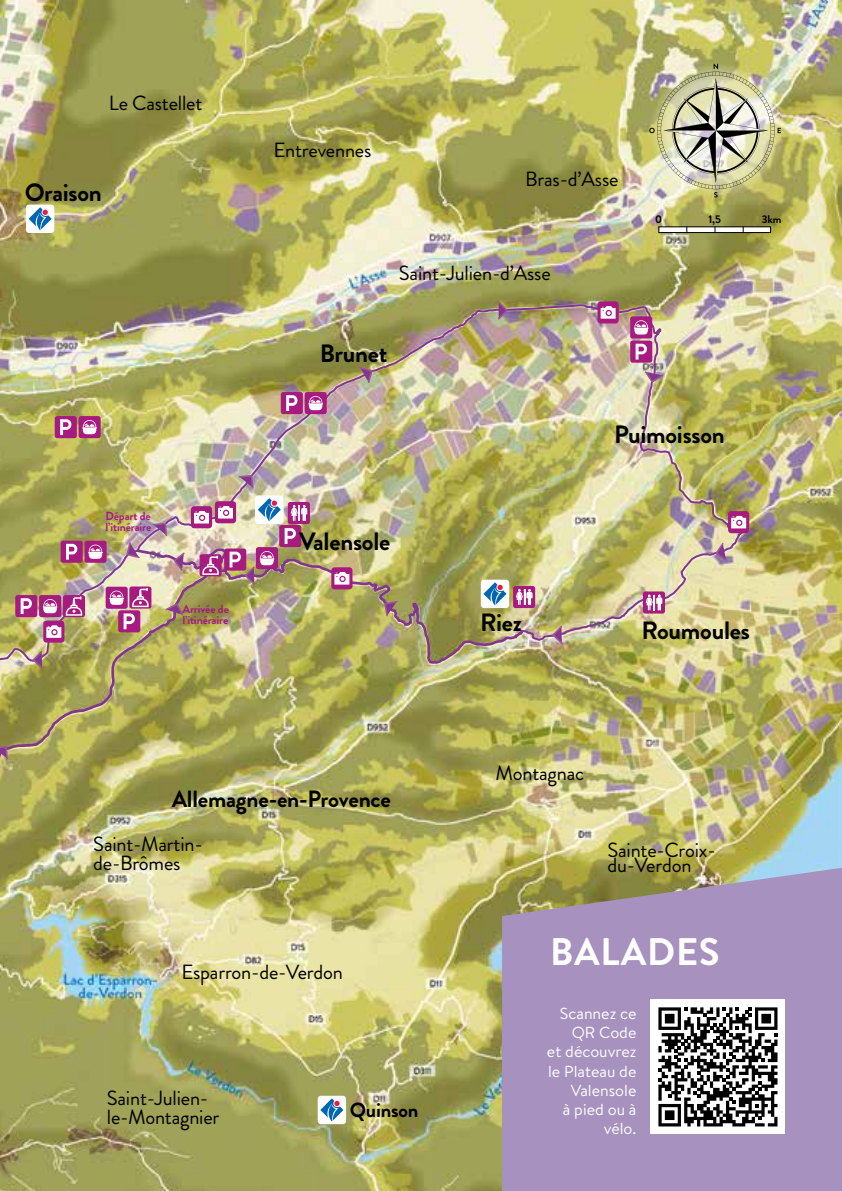
<style>
.page{position:relative;width:842px;height:1191px;background:#fff}
.page>*{position:absolute;margin:0;border:0;box-sizing:border-box;transform-origin:0 0}
.t1{font:700 38.4px "Brandon Text";letter-spacing:.02em;color:#fff}
.t2{font:700 25px "Brandon Grotesque";letter-spacing:-.01em;color:#000}
.t3{font:700 23.4px "Brandon Grotesque";letter-spacing:-.01em;color:#000}
.t4{font:20.4px/19px "Brandon Grotesque";letter-spacing:-.01em;color:#000}
.t5{font:700 20.4px "Brandon Grotesque";letter-spacing:-.01em;color:#000}
.t6{font:16px/19.2px "Brandon Text";color:#fff;text-align:right}
.t7{font:700 11.8px/10.6px "Brandon Grotesque";letter-spacing:-.01em;color:#a71b80}
.t8{font:700 11.2px "Brandon Grotesque";color:#000}
</style>
<div class="page">
<img style="left:0;top:0;width:842px;height:1191px">
<svg style="left:641px;top:57px;width:148px;height:147px"></svg>
<img style="left:0;top:303px;width:745px;height:580px">
<img style="left:0;top:547px;width:210px;height:264px">
<img style="left:206px;top:524px;width:320px;height:141px">
<svg style="left:238px;top:474px;width:16px;height:15px"></svg>
<svg style="left:358px;top:366px;width:16px;height:18px"></svg>
<svg style="left:496px;top:300px;width:13px;height:21px"></svg>
<svg style="left:643px;top:370px;width:21px;height:14px"></svg>
<svg style="left:714px;top:541px;width:14px;height:21px"></svg>
<svg style="left:551px;top:624px;width:13px;height:21px"></svg>
<svg style="left:383px;top:600px;width:15px;height:17px"></svg>
<svg style="left:172px;top:551px;width:14px;height:21px"></svg>
<svg style="left:125px;top:541px;width:16px;height:18px"></svg>
<svg style="left:31px;top:649px;width:13px;height:21px"></svg>
<svg style="left:0;top:745px;width:9px;height:15px"></svg>
<svg style="left:164px;top:602px;width:20px;height:15px"></svg>
<svg style="left:152px;top:522px;width:16px;height:15px"></svg>
<div style="left:659px;top:227px;width:111px;height:5px;background:#fff"></div>
<div style="left:659px;top:226px;width:112px;height:7px;border:1px solid #000"></div>
<img style="left:649px;top:64px;width:132px;height:133px">
<div style="left:318px;top:1095px;width:28px;height:29px;background:#fff;border-radius:3px"></div>
<svg style="left:320px;top:1098px;width:23px;height:23px"></svg>
<div style="left:255px;top:495px;width:28px;height:29px;background:#fff;border-radius:3px"></div>
<svg style="left:258px;top:498px;width:23px;height:23px"></svg>
<div style="left:481px;top:579px;width:28px;height:29px;background:#fff;border-radius:3px"></div>
<svg style="left:484px;top:582px;width:22px;height:23px"></svg>
<div style="left:26px;top:205px;width:28px;height:28px;background:#fff;border-radius:3px"></div>
<svg style="left:29px;top:207px;width:23px;height:23px"></svg>
<div style="left:331px;top:567px;width:21px;height:22px;background:#a71b80;border-radius:3px"></div>
<svg style="left:334px;top:572px;width:15px;height:12px"></svg>
<svg style="left:728px;top:511px;width:21px;height:22px"></svg>
<svg style="left:731px;top:516px;width:15px;height:12px"></svg>
<div style="left:597px;top:301px;width:22px;height:22px;background:#a71b80;border-radius:3px"></div>
<svg style="left:601px;top:306px;width:15px;height:13px"></svg>
<div style="left:215px;top:501px;width:21px;height:22px;background:#a71b80;border-radius:3px"></div>
<svg style="left:218px;top:506px;width:15px;height:12px"></svg>
<div style="left:191px;top:506px;width:21px;height:22px;background:#a71b80;border-radius:3px"></div>
<svg style="left:194px;top:511px;width:15px;height:12px"></svg>
<div style="left:43px;top:620px;width:21px;height:22px;background:#a71b80;border-radius:3px"></div>
<svg style="left:46px;top:625px;width:15px;height:13px"></svg>
<div style="left:118px;top:610px;width:22px;height:22px;background:#a71b80;border-radius:3px"></div>
<svg style="left:124px;top:613px;width:11px;height:16px"></svg>
<div style="left:15px;top:595px;width:22px;height:22px;background:#a71b80;border-radius:3px"></div>
<svg style="left:21px;top:598px;width:11px;height:16px"></svg>
<div style="left:279px;top:525px;width:22px;height:22px;background:#a71b80;border-radius:3px"></div>
<svg style="left:285px;top:528px;width:11px;height:16px"></svg>
<div style="left:224px;top:548px;width:22px;height:22px;background:#a71b80;border-radius:3px"></div>
<div style="left:630px;top:340px;width:22px;height:23px;background:#a71b80;border-radius:3px"></div>
<svg style="left:636px;top:344px;width:11px;height:15px"></svg>
<div style="left:39px;top:595px;width:22px;height:22px;background:#a71b80;border-radius:3px"></div>
<svg style="left:43px;top:599px;width:15px;height:15px"></svg>
<div style="left:106px;top:586px;width:22px;height:23px;background:#a71b80;border-radius:3px"></div>
<svg style="left:109px;top:590px;width:15px;height:15px"></svg>
<div style="left:61px;top:540px;width:22px;height:23px;background:#a71b80;border-radius:3px"></div>
<svg style="left:66px;top:544px;width:11px;height:15px"></svg>
<div style="left:84px;top:540px;width:23px;height:23px;background:#a71b80;border-radius:3px"></div>
<svg style="left:88px;top:544px;width:15px;height:15px"></svg>
<div style="left:55px;top:416px;width:22px;height:22px;background:#a71b80;border-radius:3px"></div>
<svg style="left:60px;top:419px;width:12px;height:16px"></svg>
<div style="left:79px;top:416px;width:22px;height:22px;background:#a71b80;border-radius:3px"></div>
<svg style="left:82px;top:420px;width:15px;height:15px"></svg>
<div style="left:281px;top:392px;width:22px;height:22px;background:#a71b80;border-radius:3px"></div>
<svg style="left:286px;top:395px;width:12px;height:16px"></svg>
<div style="left:305px;top:392px;width:22px;height:22px;background:#a71b80;border-radius:3px"></div>
<svg style="left:308px;top:396px;width:15px;height:15px"></svg>
<div style="left:630px;top:316px;width:22px;height:22px;background:#a71b80;border-radius:3px"></div>
<svg style="left:634px;top:320px;width:15px;height:15px"></svg>
<div style="left:256px;top:547px;width:22px;height:22px;background:#a71b80;border-radius:3px"></div>
<svg style="left:230px;top:551px;width:44px;height:35px"></svg>
<svg style="left:63px;top:595px;width:22px;height:22px"></svg>
<svg style="left:66px;top:596px;width:16px;height:19px"></svg>
<div style="left:129px;top:586px;width:22px;height:22px;background:#a71b80;border-radius:3px"></div>
<svg style="left:132px;top:588px;width:17px;height:19px"></svg>
<div style="left:199px;top:554px;width:23px;height:22px;background:#a71b80;border-radius:3px"></div>
<svg style="left:200px;top:551px;width:19px;height:24px"></svg>
<div style="left:513px;top:586px;width:22px;height:22px;background:#a71b80;border-radius:3px"></div>
<svg style="left:516px;top:589px;width:16px;height:16px"></svg>
<div style="left:643px;top:591px;width:22px;height:22px;background:#a71b80;border-radius:3px"></div>
<svg style="left:646px;top:594px;width:16px;height:16px"></svg>
<div style="left:288px;top:502px;width:22px;height:22px;background:#a71b80;border-radius:3px"></div>
<svg style="left:291px;top:505px;width:16px;height:16px"></svg>
<svg style="left:502px;top:867px;width:340px;height:324px;fill:#a791be"></svg>
<div style="left:651px;top:999px;width:134px;height:135px;background:#fff"></div>
<svg style="left:658px;top:1007px;width:119px;height:119px"></svg>
<p class="t4" style="left:109px;top:94px;width:95px">Le Castellet</p>
<p class="t2" style="left:25px;top:175px;width:79px">Oraison</p>
<p class="t7" style="left:105px;top:511px;width:47px">Départ de l’itinéraire</p>
<p class="t7" style="left:182px;top:604px;width:48px">Arrivée de l’itinéraire</p>
<p class="t4" style="left:274px;top:141px;width:99px">Entrevennes</p>
<p class="t4" style="left:525px;top:169px;width:95px">Bras-d’Asse</p>
<p class="t4" style="left:399px;top:264px;width:153px">Saint-Julien-d’Asse</p>
<p class="t8" style="left:655px;top:211px;width:8px">0</p>
<p class="t8" style="left:708px;top:211px;width:14px">1,5</p>
<p class="t8" style="left:762px;top:211px;width:21px">3km</p>
<p class="t2" style="left:320px;top:336px;width:69px">Brunet</p>
<p class="t2" style="left:614px;top:416px;width:112px">Puimoisson</p>
<p class="t2" style="left:299px;top:524px;width:93px">Valensole</p>
<p class="t2" style="left:480px;top:605px;width:43px">Riez</p>
<p class="t2" style="left:641px;top:613px;width:110px">Roumoules</p>
<p class="t3" style="left:172px;top:782px;width:221px">Allemagne-en-Provence</p>
<p class="t4" style="left:93px;top:835px;width:111px">Saint-Martin&shy;de-Brômes</p>
<p class="t4" style="left:182px;top:962px;width:163px">Esparron-de-Verdon</p>
<p class="t4" style="left:495px;top:763px;width:90px">Montagnac</p>
<p class="t4" style="left:607px;top:841px;width:110px;line-height:16px">Sainte-Croix&shy;du-Verdon</p>
<h1 class="t1" style="left:550px;top:925px;width:171px">BALADES</h1>
<p class="t4" style="left:107px;top:1088px;width:114px">Saint-Julien&shy;le-Montagnier</p>
<p class="t5" style="left:350px;top:1096px;width:70px">Quinson</p>
<p class="t6" style="left:547px;top:1003px;width:91px">Scannez ce<br>QR Code<br>et découvrez le Plateau de<br>Valensole<br>à pied ou à vélo.</p>
</div>
